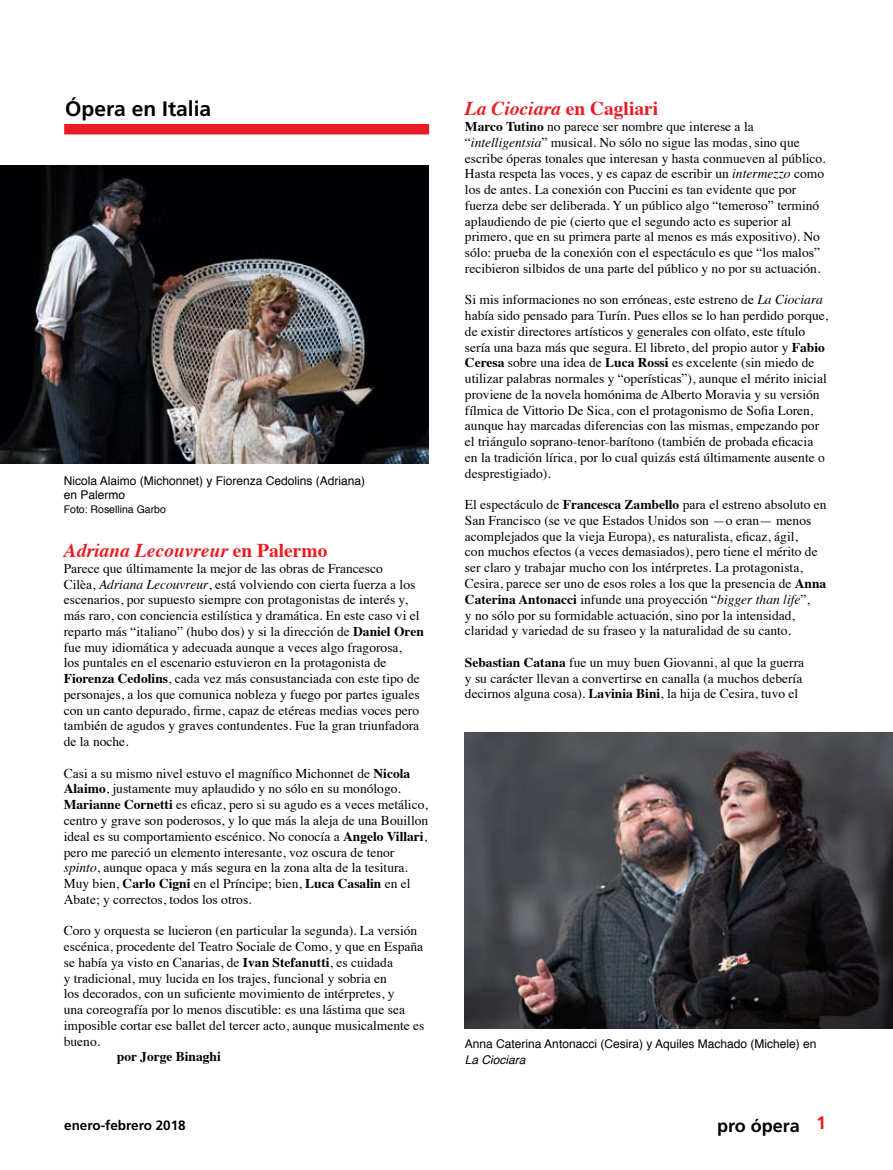
<style>
.page{position:relative;width:893px;height:1170px;background:#fff}
.page>*{position:absolute;margin:0;border:0;box-sizing:border-box;transform-origin:0 0}
.t1{font:700 21px "Frutiger";color:#000}
.t2{font:italic 700 19.5px "Times";color:#e91c23}
.t3{font:700 18px "Frutiger";color:#000}
.t4{font:13.5px/15.8px "Times";color:#000}
.t5{font:700 13.5px "Frutiger";color:#000}
.t6{font:700 13.5px "Times";color:#000}
.t7{font:12px/14.2px "Helvetica";color:#000}
.t8{font:italic 12px "Helvetica";color:#000}
.t9{font:10.5px "Helvetica";color:#000}
.s1{font-style:normal}
.s2{font-style:italic}
.s3{font-weight:700}
</style>
<div class="page">
<img style="left:465px;top:732px;width:428px;height:295px">
<div style="left:64px;top:124px;width:365px;height:10px;background:#e91c23"></div>
<img style="left:0;top:165px;width:429px;height:298px">
<h1 class="t1" style="left:65px;top:96px;width:147px">Ópera en Italia</h1>
<p class="t7" style="left:64px;top:473px;width:303px">Nicola Alaimo (Michonnet) y Fiorenza Cedolins (Adriana) en Palermo</p>
<p class="t9" style="left:64px;top:501px;width:104px">Foto: Rosellina Garbo</p>
<h2 class="t2" style="left:64px;top:532px;width:265px">Adriana Lecouvreur <span class="s1">en Palermo</span></h2>
<p class="t4" style="left:64px;top:559px;width:362px">Parece que últimamente la mejor de las obras de Francesco<br>Cilèa, <span class="s2">Adriana Lecouvreur</span>, está volviendo con cierta fuerza a los escenarios, por supuesto siempre con protagonistas de interés y, más raro, con conciencia estilística y dramática. En este caso vi el reparto más “italiano” (hubo dos) y si la dirección de <span class="s3">Daniel Oren </span>fue muy idiomática y adecuada aunque a veces algo fragorosa,<br>los puntales en el escenario estuvieron en la protagonista de <span class="s3">Fiorenza Cedolins</span>, cada vez más consustanciada con este tipo de personajes, a los que comunica nobleza y fuego por partes iguales con un canto depurado, firme, capaz de etéreas medias voces pero también de agudos y graves contundentes. Fue la gran triunfadora de la noche.</p>
<p class="t4" style="left:64px;top:764px;width:366px">Casi a su mismo nivel estuvo el magnífico Michonnet de <span class="s3">Nicola Alaimo</span>, justamente muy aplaudido y no sólo en su monólogo.<br><span class="s3">Marianne Cornetti</span> es eficaz, pero si su agudo es a veces metálico, centro y grave son poderosos, y lo que más la aleja de una Bouillon ideal es su comportamiento escénico. No conocía a <span class="s3">Angelo Villari</span>, pero me pareció un elemento interesante, voz oscura de tenor <span class="s2">spinto</span>, aunque opaca y más segura en la zona alta de la tesitura.<br>Muy bien, <span class="s3">Carlo Cigni</span> en el Príncipe; bien, <span class="s3">Luca Casalin</span> en el Abate; y correctos, todos los otros.</p>
<p class="t4" style="left:64px;top:921px;width:362px">Coro y orquesta se lucieron (en particular la segunda). La versión escénica, procedente del Teatro Sociale de Como, y que en España se había ya visto en Canarias, de <span class="s3">Ivan Stefanutti</span>, es cuidada<br>y tradicional, muy lucida en los trajes, funcional y sobria en<br>los decorados, con un suficiente movimiento de intérpretes, y<br>una coreografía por lo menos discutible: es una lástima que sea imposible cortar ese ballet del tercer acto, aunque musicalmente es bueno.</p>
<p class="t6" style="left:117px;top:1043px;width:106px">por Jorge Binaghi</p>
<h2 class="t2" style="left:465px;top:90px;width:195px">La Ciociara <span class="s1">en Cagliari</span></h2>
<p class="t4" style="left:465px;top:117px;width:362px"><span class="s3">Marco Tutino</span> no parece ser nombre que interese a la “<span class="s2">intelligentsia</span>” musical. No sólo no sigue las modas, sino que escribe óperas tonales que interesan y hasta conmueven al público.<br>Hasta respeta las voces, y es capaz de escribir un <span class="s2">intermezzo</span> como los de antes. La conexión con Puccini es tan evidente que por fuerza debe ser deliberada. Y un público algo “temeroso” terminó aplaudiendo de pie (cierto que el segundo acto es superior al primero, que en su primera parte al menos es más expositivo). No sólo: prueba de la conexión con el espectáculo es que “los malos” recibieron silbidos de una parte del público y no por su actuación.</p>
<p class="t4" style="left:465px;top:291px;width:365px">Si mis informaciones no son erróneas, este estreno de <span class="s2">La Ciociara </span>había sido pensado para Turín. Pues ellos se lo han perdido porque, de existir directores artísticos y generales con olfato, este título sería una baza más que segura. El libreto, del propio autor y <span class="s3">Fabio Ceresa</span> sobre una idea de <span class="s3">Luca Rossi</span> es excelente (sin miedo de utilizar palabras normales y “operísticas”), aunque el mérito inicial proviene de la novela homónima de Alberto Moravia y su versión fílmica de Vittorio De Sica, con el protagonismo de Sofia Loren, aunque hay marcadas diferencias con las mismas, empezando por el triángulo soprano-tenor-barítono (también de probada eficacia en la tradición lírica, por lo cual quizás está últimamente ausente o desprestigiado).</p>
<p class="t4" style="left:465px;top:495px;width:363px">El espectáculo de <span class="s3">Francesca Zambello</span> para el estreno absoluto en San Francisco (se ve que Estados Unidos son —o eran— menos acomplejados que la vieja Europa), es naturalista, eficaz, ágil,<br>con muchos efectos (a veces demasiados), pero tiene el mérito de ser claro y trabajar mucho con los intérpretes. La protagonista, Cesira, parece ser uno de esos roles a los que la presencia de <span class="s3">Anna Caterina Antonacci</span> infunde una proyección “<span class="s2">bigger than life</span>”,<br>y no sólo por su formidable actuación, sino por la intensidad, claridad y variedad de su fraseo y la naturalidad de su canto.</p>
<p class="t4" style="left:465px;top:653px;width:341px"><span class="s3">Sebastian Catana</span> fue un muy buen Giovanni, al que la guerra y su carácter llevan a convertirse en canalla (a muchos debería decirnos alguna cosa). <span class="s3">Lavinia Bini</span>, la hija de Cesira, tuvo el</p>
<p class="t7" style="left:465px;top:1036px;width:353px">Anna Caterina Antonacci (Cesira) y Aquiles Machado (Michele) en</p>
<p class="t8" style="left:465px;top:1050px;width:62px">La Ciociara</p>
<p class="t5" style="left:64px;top:1117px;width:123px">enero-febrero 201 8</p>
<h3 class="t3" style="left:717px;top:1114px;width:84px">pro ópera</h3>
</div>
